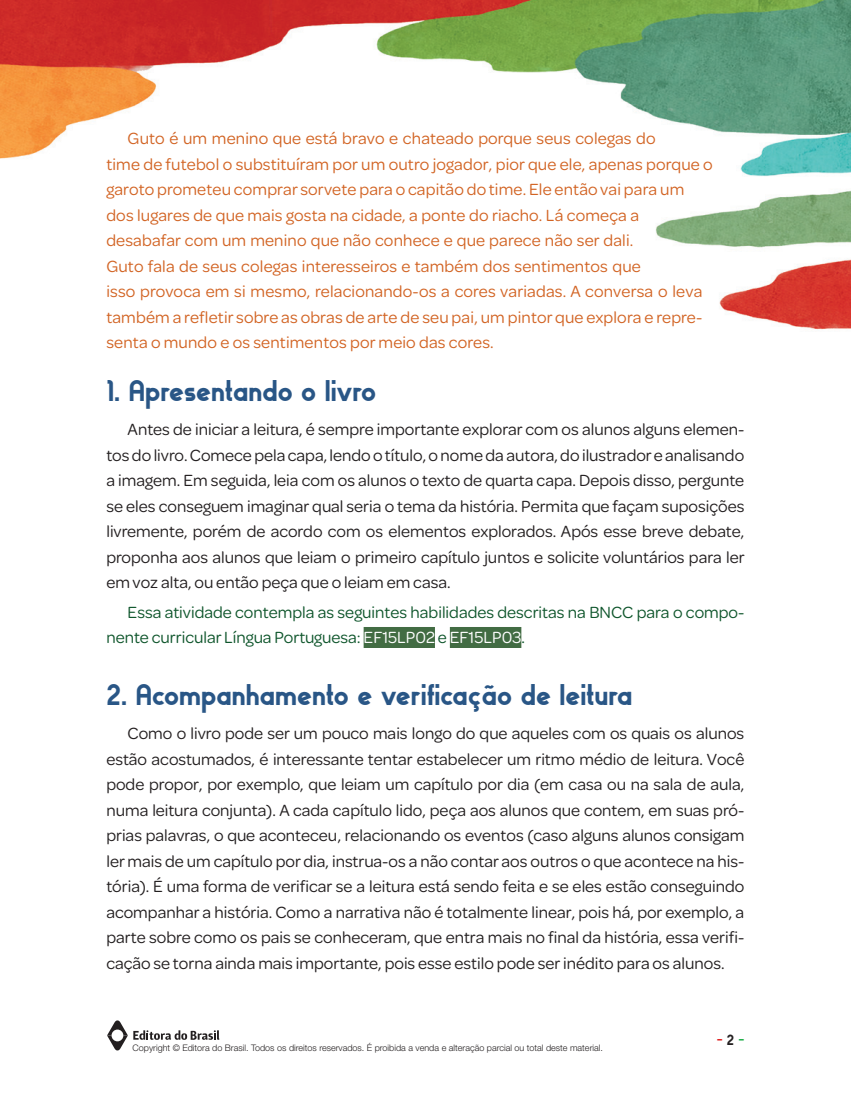
<style>
.page{position:relative;width:851px;height:1106px;background:#fff}
.page>*{position:absolute;margin:0;border:0;box-sizing:border-box;transform-origin:0 0}
.t1{font:30px "Gilbert Bold Preview 5";color:#295686}
.t2{font:17.25px/25.5px "Omnes";color:#231f20;text-align:justify}
.t3{font:17.25px/25.5px "Omnes";letter-spacing:.01em;color:#d26424}
.t4{font:17.25px/25.5px "Omnes";color:#0f562c}
.t5{font:15px "Gilbert Bold Preview 5";color:#e02525}
.t6{font:300 9px "Helvetica Neue";color:#231f20}
.s1{color:#fff}
.s2{color:#231f20}
.s3{color:#21af4b}
</style>
<div class="page">
<svg style="left:107px;top:1020px;width:112px;height:30px"></svg>
<img style="left:0;top:0;width:850px;height:330px">
<div style="left:363px;top:627px;width:72px;height:21px;background:#426c43"></div>
<div style="left:450px;top:627px;width:71px;height:21px;background:#426c43"></div>
<p class="t3" style="left:106px;top:124px;width:607px;text-indent:21px">Guto é um menino que está bravo e chateado porque seus colegas do<br>time de futebol o substituíram por um outro jogador, pior que ele, apenas porque o garoto prometeu comprar sorvete para o capitão do time. Ele então vai para um dos lugares de que mais gosta na cidade, a ponte do riacho. Lá começa a desabafar com um menino que não conhece e que parece não ser dali.<br>Guto fala de seus colegas interesseiros e também dos sentimentos que<br>isso provoca em si mesmo, relacionando-os a cores variadas. A conversa o leva também a refletir sobre as obras de arte de seu pai, um pintor que explora e repre&shy;senta o mundo e os sentimentos por meio das cores.</p>
<h1 class="t1" style="left:106px;top:371px;width:271px">1. Apresentando o livro</h1>
<p class="t2" style="left:106px;top:415px;width:639px;text-indent:21px">Antes de iniciar a leitura, é sempre importante explorar com os alunos alguns elemen&shy;tos do livro. Comece pela capa, lendo o título, o nome da autora, do ilustrador e analisando a imagem. Em seguida, leia com os alunos o texto de quarta capa. Depois disso, pergunte se eles conseguem imaginar qual seria o tema da história. Permita que façam suposições livremente, porém de acordo com os elementos explorados. Após esse breve debate, proponha aos alunos que leiam o primeiro capítulo juntos e solicite voluntários para ler em voz alta, ou então peça que o leiam em casa.</p>
<p class="t4" style="left:106px;top:598px;width:639px;text-indent:21px">Essa atividade contempla as seguintes habilidades descritas na BNCC para o compo&shy;nente curricular Língua Portuguesa: <span class="s1">EF15LP02</span> e <span class="s1">EF15LP03</span>.</p>
<h1 class="t1" style="left:106px;top:674px;width:527px">2. Acompanhamento e verificação de leitura</h1>
<p class="t2" style="left:106px;top:719px;width:639px;text-indent:21px">Como o livro pode ser um pouco mais longo do que aqueles com os quais os alunos estão acostumados, é interessante tentar estabelecer um ritmo médio de leitura. Você pode propor, por exemplo, que leiam um capítulo por dia (em casa ou na sala de aula, numa leitura conjunta). A cada capítulo lido, peça aos alunos que contem, em suas pró&shy;prias palavras, o que aconteceu, relacionando os eventos (caso alguns alunos consigam ler mais de um capítulo por dia, instrua-os a não contar aos outros o que acontece na his&shy;tória). É uma forma de verificar se a leitura está sendo feita e se eles estão conseguindo acompanhar a história. Como a narrativa não é totalmente linear, pois há, por exemplo, a parte sobre como os pais se conheceram, que entra mais no final da história, essa verifi&shy;cação se torna ainda mais importante, pois esse estilo pode ser inédito para os alunos.</p>
<p class="t6" style="left:132px;top:1042px;width:472px">Copyright © Editora do Brasil. Todos os direitos reservados. É proibida a venda e alteração parcial ou total deste material.</p>
<p class="t5" style="left:716px;top:1029px;width:29px">- <span class="s2">2</span> <span class="s3">-</span></p>
</div>
